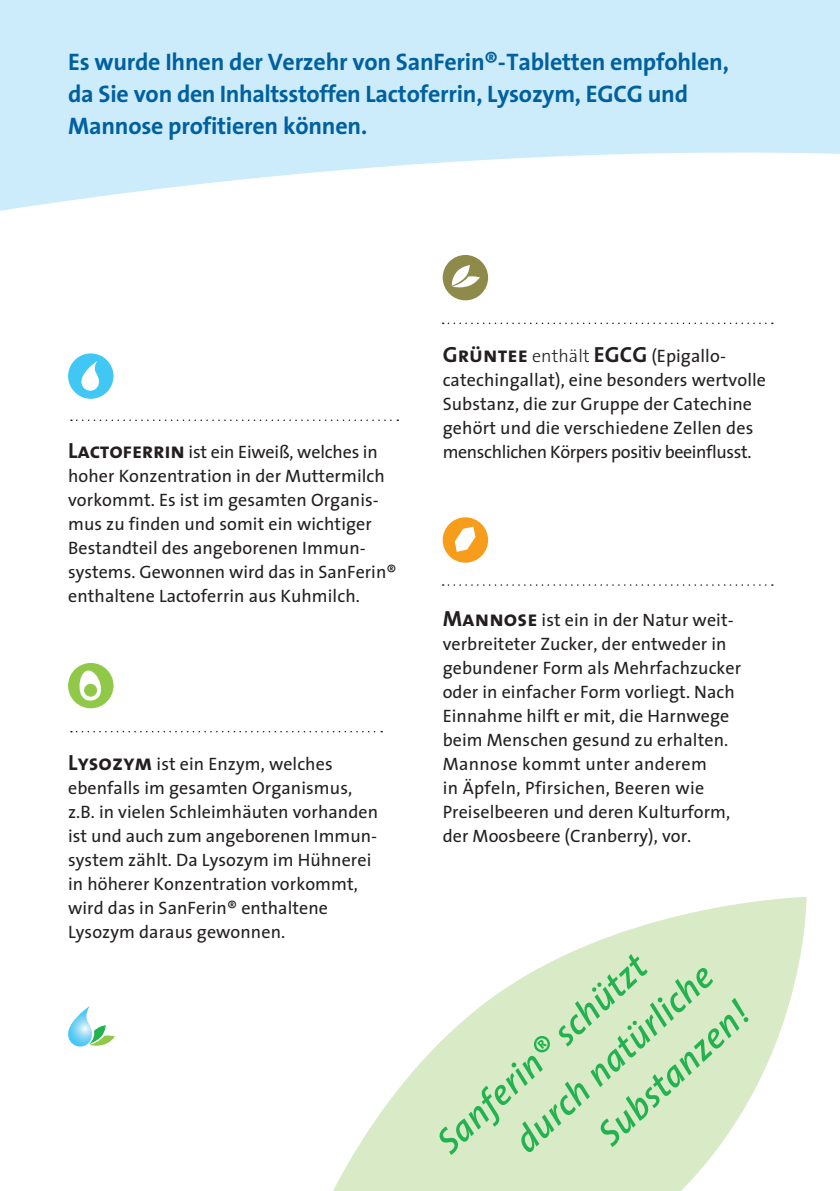
<style>
.page{position:relative;width:840px;height:1191px;background:#fff}
.page>*{position:absolute;margin:0;border:0;box-sizing:border-box;transform-origin:0 0}
.Fließtext{font:italic 600 36px "The Sans";color:#22b24e}
.Fließtext-2{font:700 24px/32px "The Sans";letter-spacing:-.01em;color:#0060a0}
.Fließtext-3{font:22px "The Sans Bold Caps";letter-spacing:.005em;color:#231f20}
.Fließtext-4{font:18px/24px "The Sans";letter-spacing:.005em;color:#231f20}
.s1{font-family:"The Sans Bold Caps";font-size:22px}
.s2{font-family:"The Sans";font-weight:300;font-size:18px}
.s3{font-family:"The Sans";font-size:18px}
</style>
<div class="page">
<svg style="left:333px;top:897px;width:474px;height:294px"></svg>
<svg style="left:0;top:0;width:839px;height:273px;fill:#ccecfb"></svg>
<svg style="left:68px;top:1006px;width:47px;height:41px"></svg>
<div style="left:68px;top:353px;width:45px;height:46px;background:#40c7f4;border-radius:50%"></div>
<svg style="left:81px;top:361px;width:18px;height:30px"></svg>
<div style="left:442px;top:255px;width:46px;height:45px;background:#8e8a4a;border-radius:50%"></div>
<svg style="left:451px;top:265px;width:28px;height:22px"></svg>
<div style="left:68px;top:663px;width:45px;height:45px;background:#90c848;border-radius:50%"></div>
<svg style="left:74px;top:669px;width:35px;height:34px"></svg>
<div style="left:84px;top:683px;width:13px;height:14px;background:#90c848;border-radius:6px"></div>
<div style="left:442px;top:517px;width:46px;height:45px;background:#f89c1c;border-radius:50%"></div>
<svg style="left:454px;top:526px;width:21px;height:26px"></svg>
<svg style="left:71px;top:419px;width:327px;height:2px"></svg>
<svg style="left:442px;top:322px;width:330px;height:2px"></svg>
<svg style="left:442px;top:584px;width:330px;height:2px"></svg>
<svg style="left:71px;top:731px;width:311px;height:1px"></svg>
<p class="Fließtext-2" style="left:68px;top:45px;width:662px">Es wurde Ihnen der Verzehr von SanFerin®-Tabletten empfohlen, da Sie von den Inhaltsstoffen Lactoferrin, Lysozym, EGCG und<br>Mannose profitieren können.</p>
<p class="Fließtext-4" style="left:68px;top:439px;width:330px"><span class="s1">Lactoferrin</span> ist ein Eiweiß, welches in hoher Konzentration in der Muttermilch vorkommt. Es ist im gesamten Organis&shy;mus zu finden und somit ein wichtiger Bestandteil des angeborenen Immun&shy;systems. Gewonnen wird das in SanFerin® enthaltene Lactoferrin aus Kuhmilch.</p>
<p class="Fließtext-4" style="left:68px;top:751px;width:311px"><span class="s1">Lysozym</span> ist ein Enzym, welches ebenfalls im gesamten Organismus, z.B. in vielen Schleimhäuten vorhanden ist und auch zum angeborenen Immun&shy;system zählt. Da Lysozym im Hühnerei in höherer Konzentration vorkommt, wird das in SanFerin® enthaltene Lysozym daraus gewonnen.</p>
<p class="Fließtext-3" style="left:442px;top:336px;width:284px">Grüntee <span class="s2">enthält</span> EGCG <span class="s3">(Epigallo-</span></p>
<p class="Fließtext-4" style="left:442px;top:367px;width:325px">catechingallat), eine besonders wertvolle Substanz, die zur Gruppe der Catechine gehört und die verschiedene Zellen des menschlichen Körpers positiv beeinflusst.</p>
<p class="Fließtext-4" style="left:442px;top:607px;width:300px"><span class="s1">Mannose</span> ist ein in der Natur weit&shy;verbreiteter Zucker, der entweder in gebundener Form als Mehrfachzucker oder in einfacher Form vorliegt. Nach Einnahme hilft er mit, die Harnwege beim Menschen gesund zu erhalten.<br>Mannose kommt unter anderem<br>in Äpfeln, Pfirsichen, Beeren wie Preiselbeeren und deren Kulturform, der Moosbeere (Cranberry), vor.</p>
<p class="Fließtext" style="left:421px;top:1124px;width:273px;rotate:-43deg">Sanferin® schützt</p>
<p class="Fließtext" style="left:499px;top:1123px;width:258px;rotate:-43deg">durch natürliche</p>
<p class="Fließtext" style="left:582px;top:1116px;width:193px;rotate:-43deg">Substanzen!</p>
</div>
